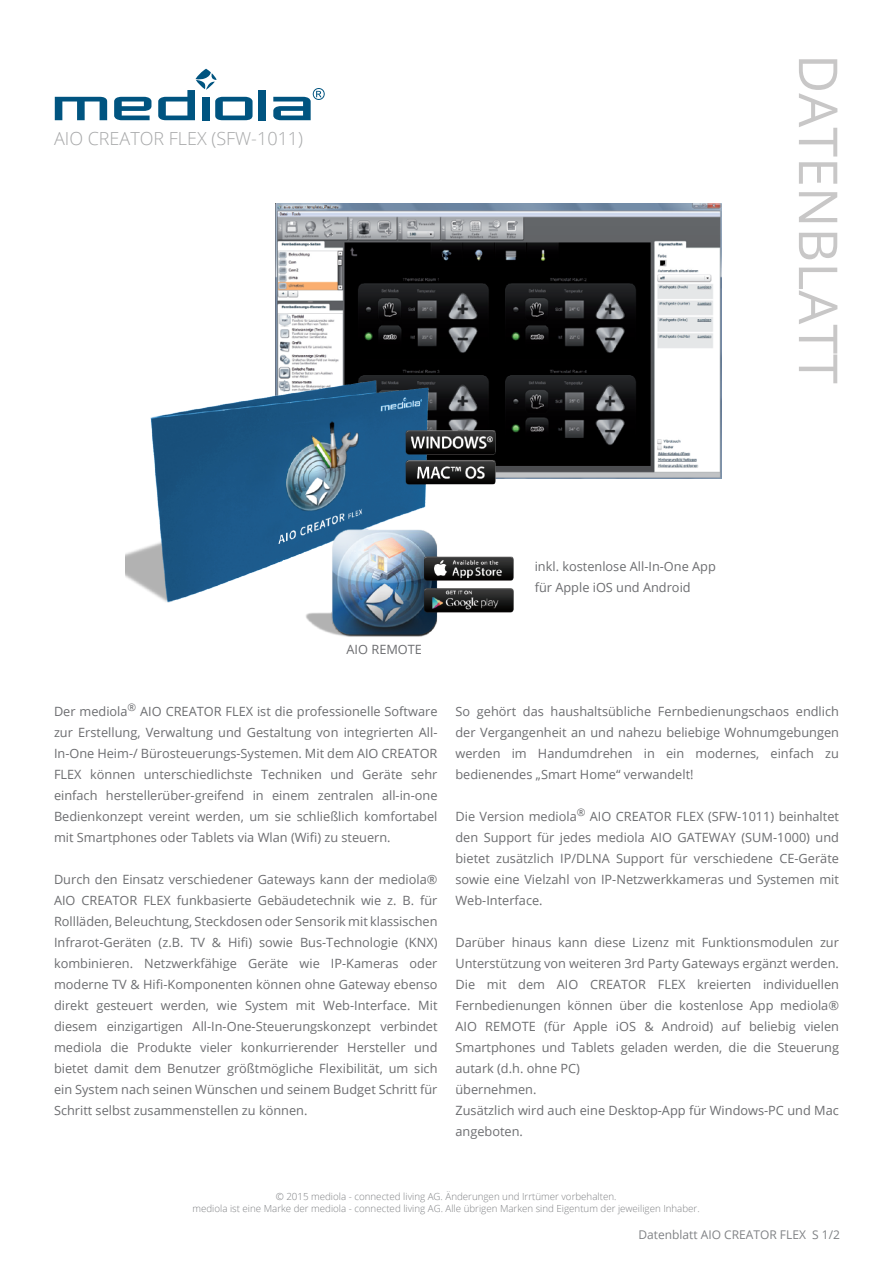
<style>
.page{position:relative;width:893px;height:1263px;background:#fff}
.page>*{position:absolute;margin:0;border:0;box-sizing:border-box;transform-origin:0 0}
.t1{font:53.85px "Open Sans";color:#c8c7c7}
.t2{font:300 18px "Open Sans";color:#a7a8a9}
.t3{font:12.75px/21px "Open Sans";color:#6c6d70;text-align:justify}
.t4{font:12px "Open Sans";color:#808285}
.t5{font:300 9.75px/11.7px "Open Sans";color:#808285;text-align:center}
</style>
<div class="page">
<svg style="left:55px;top:97px;width:52px;height:23px"></svg>
<svg style="left:114px;top:97px;width:37px;height:23px"></svg>
<svg style="left:158px;top:69px;width:95px;height:51px"></svg>
<div style="left:259px;top:90px;width:7px;height:30px;background:#005480"></div>
<svg style="left:273px;top:88px;width:52px;height:32px"></svg>
<img style="left:275px;top:203px;width:446px;height:275px">
<img style="left:125px;top:376px;width:444px;height:261px">
<h2 class="t2" style="left:54px;top:126px;width:251px">AIO CREATOR FLEX (SFW-1011)</h2>
<h1 class="t1" style="left:855px;top:54px;width:331px;rotate:90deg">DATENBLATT</h1>
<p class="t3" style="left:535px;top:555px;width:183px">inkl. kostenlose All-In-One App für Apple iOS und Android</p>
<p class="t3" style="left:347px;top:638px;width:77px">AIO REMOTE</p>
<p class="t3" style="left:54px;top:700px;width:385px">Der mediola<sup>®</sup> AIO CREATOR FLEX ist die professionelle Software zur Erstellung, Verwaltung und Gestaltung von integrierten All-In-One Heim-/ Bürosteuerungs-Systemen. Mit dem AIO CREATOR FLEX können unterschiedlichste Techniken und Geräte sehr einfach herstellerüber-greifend in einem zentralen all-in-one Bedienkonzept vereint werden, um sie schließlich komfortabel mit Smartphones oder Tablets via Wlan (Wifi) zu steuern.</p>
<p class="t3" style="left:54px;top:868px;width:385px">Durch den Einsatz verschiedener Gateways kann der mediola® AIO CREATOR FLEX funkbasierte Gebäudetechnik wie z. B. für Rollläden, Beleuchtung, Steckdosen oder Sensorik mit klassischen Infrarot-Geräten (z.B. TV &amp; Hifi) sowie Bus-Technologie (KNX) kombinieren. Netzwerkfähige Geräte wie IP-Kameras oder moderne TV &amp; Hifi-Komponenten können ohne Gateway ebenso direkt gesteuert werden, wie System mit Web-Interface. Mit diesem einzigartigen All-In-One-Steuerungskonzept verbindet mediola die Produkte vieler konkurrierender Hersteller und bietet damit dem Benutzer größtmögliche Flexibilität, um sich ein System nach seinen Wünschen und seinem Budget Schritt für Schritt selbst zusammenstellen zu können.</p>
<p class="t3" style="left:455px;top:700px;width:385px">So gehört das haushaltsübliche Fernbedienungschaos endlich der Vergangenheit an und nahezu beliebige Wohnumgebungen werden im Handumdrehen in ein modernes, einfach zu bedienendes „Smart Home“ verwandelt!</p>
<p class="t3" style="left:455px;top:805px;width:385px">Die Version mediola<sup>®</sup> AIO CREATOR FLEX (SFW-1011) beinhaltet den Support für jedes mediola AIO GATEWAY (SUM-1000) und bietet zusätzlich IP/DLNA Support für verschiedene CE-Geräte sowie eine Vielzahl von IP-Netzwerkkameras und Systemen mit Web-Interface.</p>
<p class="t3" style="left:455px;top:931px;width:385px;text-align:left">Darüber hinaus kann diese Lizenz mit Funktionsmodulen zur Unterstützung von weiteren 3rd Party Gateways ergänzt werden.<br>Die mit dem AIO CREATOR FLEX kreierten individuellen Fernbedienungen können über die kostenlose App mediola® AIO REMOTE (für Apple iOS &amp; Android) auf beliebig vielen Smartphones und Tablets geladen werden, die die Steuerung autark (d.h. ohne PC)<br>übernehmen.<br>Zusätzlich wird auch eine Desktop-App für Windows-PC und Mac angeboten.</p>
<p class="t5" style="left:192px;top:1190px;width:509px">© 2015 mediola - connected living AG. Änderungen und Irrtümer vorbehalten.<br>mediola ist eine Marke der mediola - connected living AG. Alle übrigen Marken sind Eigentum der jeweiligen Inhaber.</p>
<p class="t4" style="left:638px;top:1226px;width:203px">Datenblatt AIO CREATOR FLEX S 1/2</p>
</div>
